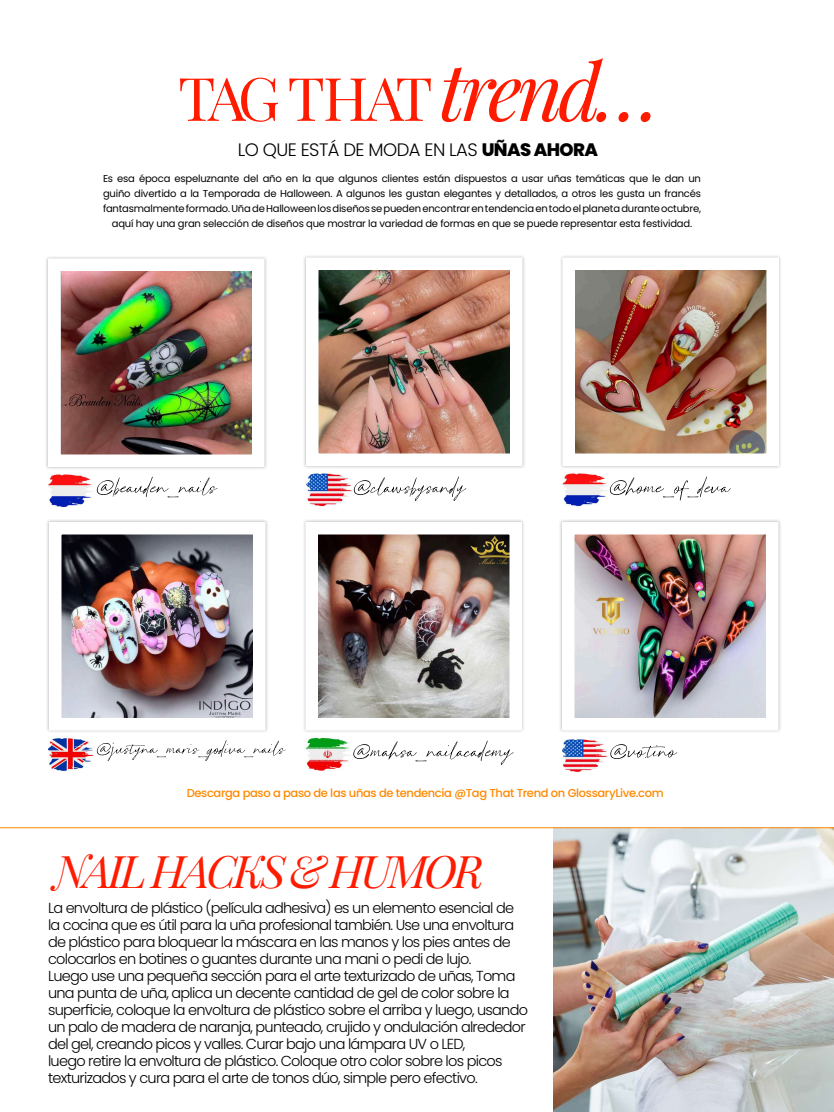
<style>
.page{position:relative;width:834px;height:1112px;background:#fff}
.page>*{position:absolute;margin:0;border:0;box-sizing:border-box;transform-origin:0 0}
.t1{font:60px "Playfair Display";letter-spacing:-.125em;color:#ff1b00}
.t2{font:italic 45px "Playfair Display";letter-spacing:-.07em;color:#ff1b00}
.t3{font:300 18px "Poppins";letter-spacing:-.03em;color:#000}
.t4{font:300 14.5px/17px "Poppins";letter-spacing:-.05em;color:#000}
.t5{font:500 11.5px "Poppins";letter-spacing:-.03em;color:#ff8901}
.t6{font:10px/15px "Poppins";letter-spacing:-.02em;color:#000;text-align:center}
.s1{font-style:italic;font-size:79px}
.s2{font-weight:800}
</style>
<div class="page">
<div style="left:302px;top:519px;width:223px;height:215px;background:#000;opacity:.25"></div>
<img style="left:319px;top:535px;width:190px;height:182px">
<div style="left:559px;top:519px;width:223px;height:215px;background:#000;opacity:.25"></div>
<img style="left:575px;top:535px;width:190px;height:182px">
<div style="left:46px;top:519px;width:223px;height:215px;background:#000;opacity:.25"></div>
<img style="left:62px;top:535px;width:191px;height:182px">
<div style="left:303px;top:254px;width:223px;height:215px;background:#000;opacity:.25"></div>
<img style="left:319px;top:271px;width:190px;height:182px">
<div style="left:559px;top:254px;width:223px;height:215px;background:#000;opacity:.25"></div>
<img style="left:575px;top:271px;width:191px;height:182px">
<div style="left:45px;top:255px;width:223px;height:215px;background:#000;opacity:.25"></div>
<img style="left:61px;top:271px;width:190px;height:183px">
<svg style="left:354px;top:477px;width:112px;height:24px"></svg>
<svg style="left:610px;top:477px;width:121px;height:24px"></svg>
<svg style="left:97px;top:477px;width:121px;height:20px"></svg>
<img style="left:48px;top:474px;width:45px;height:34px">
<img style="left:306px;top:472px;width:48px;height:35px">
<img style="left:562px;top:472px;width:48px;height:35px">
<img style="left:562px;top:739px;width:46px;height:34px">
<img style="left:304px;top:737px;width:47px;height:34px">
<img style="left:48px;top:737px;width:46px;height:34px">
<svg style="left:353px;top:741px;width:160px;height:24px"></svg>
<svg style="left:610px;top:744px;width:67px;height:15px"></svg>
<svg style="left:97px;top:740px;width:189px;height:21px"></svg>
<img style="left:554px;top:829px;width:280px;height:283px">
<hr style="left:0;top:828px;width:834px;height:1px;background:#ff8901">
<h1 class="t1" style="left:178px;top:51px;width:483px">TAG THAT <span class="s1">trend…</span></h1>
<p class="t3" style="left:238px;top:139px;width:362px">LO QUE ESTÁ DE MODA EN LAS <span class="s2">UÑAS AHORA</span></p>
<p class="t6" style="left:103px;top:171px;width:600px">Es esa época espeluznante del año en la que algunos clientes están dispuestos a usar uñas temáticas que le dan un guiño divertido a la Temporada de Halloween. A algunos les gustan elegantes y detallados, a otros les gusta un francés fantasmalmente formado. Uña de Halloween los diseños se pueden encontrar en tendencia en todo el planeta durante octubre, aquí hay una gran selección de diseños que mostrar la variedad de formas en que se puede representar esta festividad.</p>
<p class="t5" style="left:187px;top:786px;width:479px">Descarga paso a paso de las uñas de tendencia @Tag That Trend on GlossaryLive.com</p>
<h2 class="t2" style="left:54px;top:836px;width:431px">NAIL HACKS &amp; HUMOR</h2>
<p class="t4" style="left:48px;top:899px;width:482px">La envoltura de plástico (película adhesiva) es un elemento esencial de la cocina que es útil para la uña profesional también. Use una envoltura de plástico para bloquear la máscara en las manos y los pies antes de colocarlos en botines o guantes durante una mani o pedi de lujo.<br>Luego use una pequeña sección para el arte texturizado de uñas, Toma una punta de uña, aplica un decente cantidad de gel de color sobre la superficie, coloque la envoltura de plástico sobre el arriba y luego, usando un palo de madera de naranja, punteado, crujido y ondulación alrededor del gel, creando picos y valles. Curar bajo una lámpara UV o LED,<br>luego retire la envoltura de plástico. Coloque otro color sobre los picos texturizados y cura para el arte de tonos dúo, simple pero efectivo.</p>
</div>
